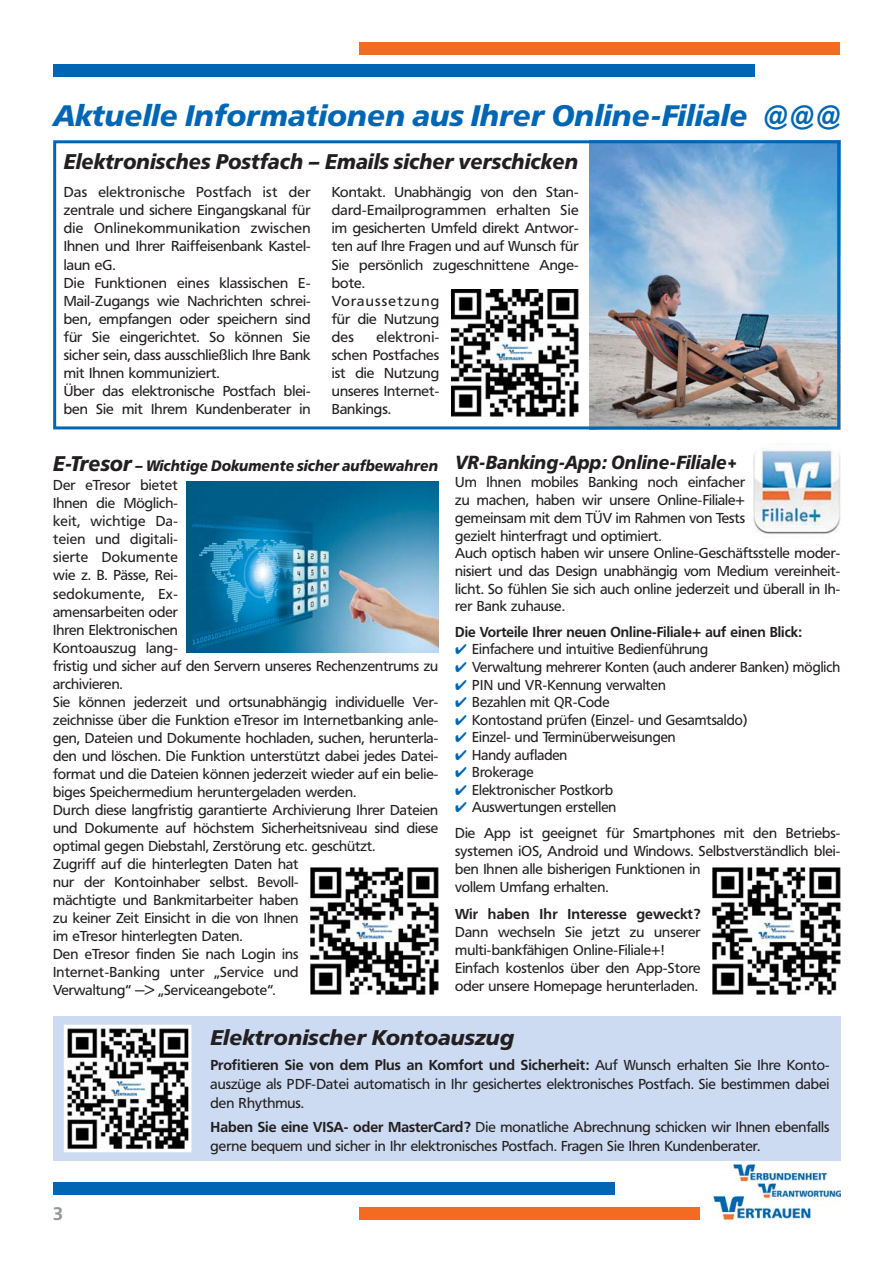
<style>
.page{position:relative;width:893px;height:1263px;background:#fff}
.page>*{position:absolute;margin:0;border:0;box-sizing:border-box;transform-origin:0 0}
.t1{font:italic 900 29.25px "Frutiger BSK";color:#0066b3}
.t2{font:italic 900 21px "Frutiger BSK";color:#231f20;scale:.94 1}
.t3{font:italic 900 21px "Frutiger BSK";color:#231f20}
.t4{font:italic 900 18.75px "Frutiger BSK";color:#231f20;scale:.92 1}
.t5{font:700 18px "Frutiger BSK";color:#939598}
.t6{font:italic 900 15px "Frutiger BSK";color:#231f20;scale:.92 1}
.t7{font:14.25px/18px "Frutiger BSK";color:#231f20}
.t8{font:700 14.25px "Frutiger BSK";color:#231f20}
.s1{font-size:21px}
.s2{color:#0066b3}
.s3{font-weight:700}
</style>
<div class="page">
<div style="left:359px;top:43px;width:481px;height:12px;background:#f36b21"></div>
<div style="left:53px;top:64px;width:702px;height:13px;background:#0066b3"></div>
<div style="left:359px;top:1208px;width:340px;height:12px;background:#f36b21"></div>
<div style="left:53px;top:1182px;width:561px;height:13px;background:#0066b3"></div>
<img style="left:712px;top:1161px;width:128px;height:60px">
<img style="left:589px;top:144px;width:247px;height:281px">
<div style="left:53px;top:140px;width:787px;height:289px;border:3px solid #0066b3"></div>
<img style="left:451px;top:289px;width:128px;height:128px">
<img style="left:310px;top:867px;width:128px;height:128px">
<img style="left:712px;top:867px;width:128px;height:128px">
<div style="left:53px;top:1016px;width:787px;height:145px;background:#ccdbf1"></div>
<img style="left:68px;top:1029px;width:119px;height:119px">
<div style="left:64px;top:1025px;width:127px;height:127px;border:3px solid #fff"></div>
<img style="left:187px;top:482px;width:251px;height:171px">
<img style="left:753px;top:448px;width:87px;height:86px">
<h1 class="t1" style="left:53px;top:103px;width:788px">Aktuelle Informationen aus Ihrer Online-Filiale @@@</h1>
<h2 class="t2" style="left:64px;top:153px;width:549px">Elektronisches Postfach – Emails sicher verschicken</h2>
<p class="t7" style="left:64px;top:185px;width:248px">Das elektronische Postfach ist der zentrale und sichere Eingangskanal für die Onlinekommunikation zwischen Ihnen und Ihrer Raiffeisenbank Kastel&shy;laun eG.<br>Die Funktionen eines klassischen E-Mail-Zugangs wie Nachrichten schrei&shy;ben, empfangen oder speichern sind für Sie eingerichtet. So können Sie sicher sein, dass ausschließlich Ihre Bank mit Ihnen kommuniziert.<br>Über das elektronische Postfach blei&shy;ben Sie mit Ihrem Kundenberater in</p>
<p class="t7" style="left:332px;top:185px;width:248px">Kontakt. Unabhängig von den Stan&shy;dard-Emailprogrammen erhalten Sie im gesicherten Umfeld direkt Antwor&shy;ten auf Ihre Fragen und auf Wunsch für<br>Sie persönlich zugeschnittene Ange - bote.<br>Voraussetzung<br>für die Nutzung<br>des</p>
<p class="t7" style="left:332px;top:329px;width:109px;text-align:justify;text-indent:45px">elektroni&shy;schen Postfaches ist die Nutzung unseres Internet-Bankings.</p>
<p class="t6" style="left:53px;top:459px;width:420px"><span class="s1">E-Tresor</span> – Wichtige Dokumente sicher aufbewahren</p>
<p class="t7" style="left:53px;top:478px;width:386px">Der eTresor bietet<br>Ihnen die Möglich-<br>keit, wichtige Da -<br>teien und digitali-<br>sierte Dokumente<br>wie z. B. Pässe, Rei-<br>sedokumente, Ex-<br>amensarbeiten oder<br>Ihren Elektronischen<br>Kontoauszug lang-<br>fristig und sicher auf den Servern unseres Rechenzentrums zu archivieren.<br>Sie können jederzeit und ortsunabhängig individuelle Ver&shy;zeichnisse über die Funktion eTresor im Internetbanking anle&shy;gen, Dateien und Dokumente hochladen, suchen, herunterla&shy;den und löschen. Die Funktion unterstützt dabei jedes Datei&shy;format und die Dateien können jederzeit wieder auf ein belie&shy;biges Speichermedium heruntergeladen werden.<br>Durch diese langfristig garantierte Archivierung Ihrer Dateien und Dokumente auf höchstem Sicherheitsniveau sind diese optimal gegen Diebstahl, Zerstörung etc. geschützt.<br>Zugriff auf die hinterlegten Daten hat<br>nur der Kontoinhaber selbst. Bevoll-<br>mächtigte und Bankmitarbeiter haben<br>zu keiner Zeit Einsicht in die von Ihnen<br>im eTresor hinterlegten Daten.<br>Den eTresor finden Sie nach Login ins<br>Internet-Banking unter „Service und<br>Verwaltung“ —&gt; „Serviceangebote“.</p>
<h3 class="t4" style="left:455px;top:454px;width:306px">VR-Banking-App: Online-Filiale+</h3>
<p class="t7" style="left:455px;top:475px;width:386px">Um Ihnen mobiles Banking noch einfacher<br>zu machen, haben wir unsere Online-Filiale+<br>gemeinsam mit dem TÜV im Rahmen von Tests<br>gezielt hinterfragt und optimiert.<br>Auch optisch haben wir unsere Online-Geschäftsstelle moder&shy;nisiert und das Design unabhängig vom Medium vereinheit&shy;licht. So fühlen Sie sich auch online jederzeit und überall in Ih&shy;rer Bank zuhause.</p>
<p class="t8" style="left:455px;top:626px;width:348px">Die Vorteile Ihrer neuen Online-Filiale+ auf einen Blick:</p>
<p class="t7" style="left:455px;top:642px;width:254px"><span class="s2">✔</span> Einfachere und intuitive Bedienführung</p>
<p class="t7" style="left:455px;top:659px;width:386px"><span class="s2">✔</span> Verwaltung mehrerer Konten (auch anderer Banken) möglich</p>
<p class="t7" style="left:455px;top:677px;width:212px"><span class="s2">✔</span> PIN und VR-Kennung verwalten</p>
<p class="t7" style="left:455px;top:694px;width:156px"><span class="s2">✔</span> Bezahlen mit QR-Code</p>
<p class="t7" style="left:455px;top:712px;width:293px"><span class="s2">✔</span> Kontostand prüfen (Einzel- und Gesamtsaldo)</p>
<p class="t7" style="left:455px;top:729px;width:222px"><span class="s2">✔</span> Einzel- und Terminüberweisungen</p>
<p class="t7" style="left:455px;top:747px;width:114px"><span class="s2">✔</span> Handy aufladen</p>
<p class="t7" style="left:455px;top:765px;width:80px"><span class="s2">✔</span> Brokerage</p>
<p class="t7" style="left:455px;top:782px;width:159px"><span class="s2">✔</span> Elektronischer Postkorb</p>
<p class="t7" style="left:455px;top:796px;width:386px;line-height:25.5px"><span class="s2">✔</span> Auswertungen erstellen<br>Die App ist geeignet für Smartphones mit den Betriebs -</p>
<p class="t7" style="left:455px;top:843px;width:386px">systemen iOS, Android und Windows. Selbstverständlich blei&shy;ben Ihnen alle bisherigen Funktionen in<br>vollem Umfang erhalten.</p>
<p class="t8" style="left:455px;top:908px;width:247px">Wir haben Ihr Interesse geweckt?</p>
<p class="t7" style="left:455px;top:924px;width:247px">Dann wechseln Sie jetzt zu unserer multi-bankfähigen Online-Filiale+!<br>Einfach kostenlos über den App-Store oder unsere Homepage herunterladen.</p>
<p class="t5" style="left:53px;top:1207px;width:12px">3</p>
<h2 class="t3" style="left:210px;top:1029px;width:305px">Elektronischer Kontoauszug</h2>
<p class="t7" style="left:210px;top:1057px;width:620px;line-height:18.8px;text-align:justify"><span class="s3">Profitieren Sie von dem Plus an Komfort und Sicherheit:</span> Auf Wunsch erhalten Sie Ihre Konto - auszüge als PDF-Datei automatisch in Ihr gesichertes elektronisches Postfach. Sie bestimmen dabei den Rhythmus.</p>
<p class="t7" style="left:210px;top:1119px;width:620px;line-height:18.8px"><span class="s3">Haben Sie eine VISA- oder MasterCard?</span> Die monatliche Abrechnung schicken wir Ihnen ebenfalls gerne bequem und sicher in Ihr elektronisches Postfach. Fragen Sie Ihren Kundenberater.</p>
</div>
